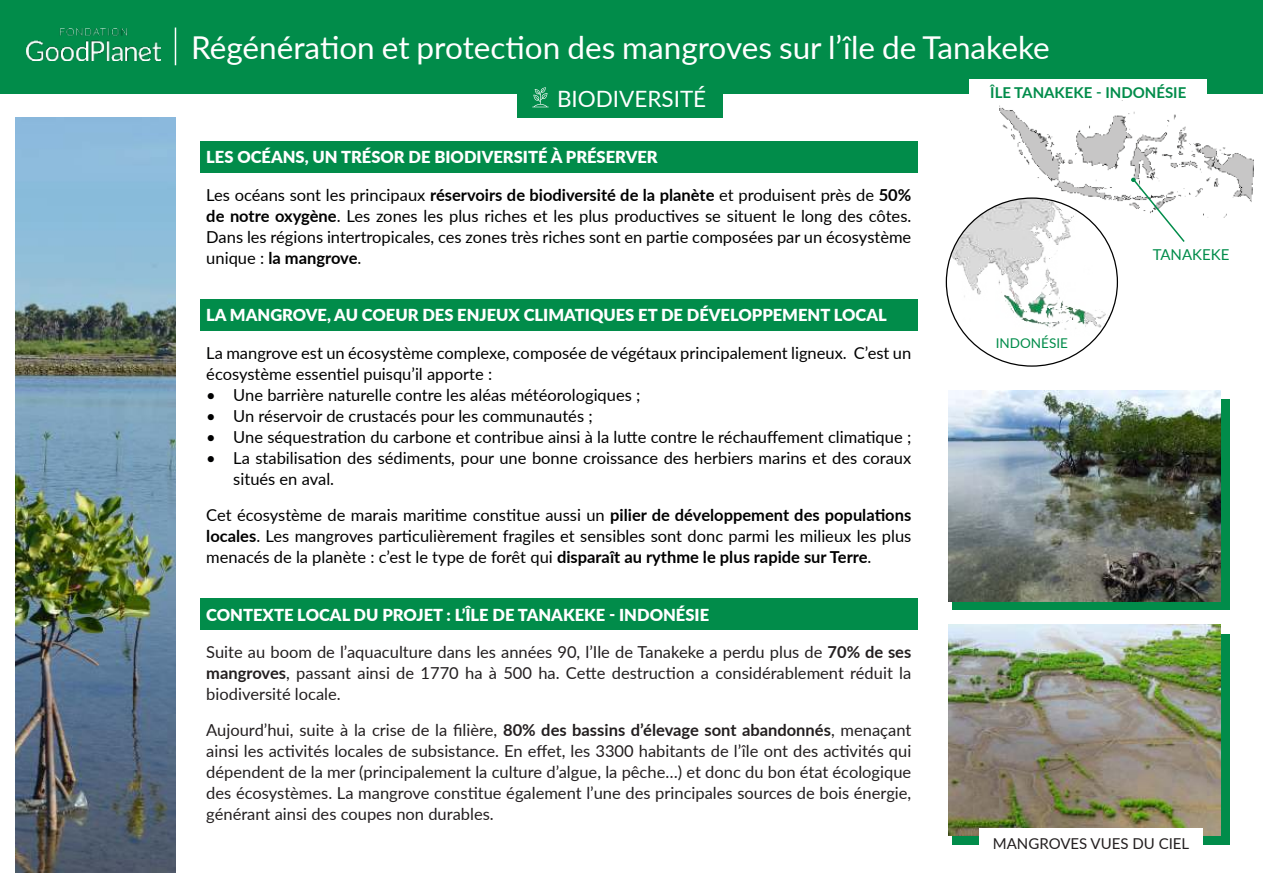
<style>
.page{position:relative;width:1263px;height:893px;background:#fff}
.page>*{position:absolute;margin:0;border:0;box-sizing:border-box;transform-origin:0 0}
.t1{font:31.5px "Lato";color:#fff}
.t2{font:22.5px "Lato";color:#fff}
.t3{font:16.5px/21px "Lato";color:#000001;text-align:justify}
.t4{font:16.5px/21px "Lato";color:#231f20;text-align:justify}
.t5{font:900 16.5px "Lato";color:#fff}
.t6{font:700 15px "Lato";color:#018c4a}
.t7{font:15px "Lato";color:#231f20}
.t8{font:15px "Lato";color:#018c4a}
.t9{font:13.5px "Lato";color:#018c4a}
.s1{font-weight:700}
</style>
<div class="page">
<div style="left:0;top:0;width:1263px;height:94px;background:#018c4a"></div>
<img style="left:27px;top:28px;width:134px;height:33px">
<div style="left:200px;top:141px;width:717px;height:32px;background:#018c4a"></div>
<div style="left:200px;top:299px;width:717px;height:32px;background:#018c4a"></div>
<div style="left:200px;top:598px;width:717px;height:32px;background:#018c4a"></div>
<div style="left:970px;top:79px;width:237px;height:27px;background:#fff"></div>
<hr style="left:175px;top:28px;width:1px;height:37px;background:#fff">
<div style="left:517px;top:79px;width:206px;height:39px;background:#018c4a"></div>
<svg style="left:532px;top:87px;width:17px;height:20px"></svg>
<img style="left:946px;top:204px;width:171px;height:142px">
<div style="left:952px;top:634px;width:277px;height:211px;background:#018c4a"></div>
<img style="left:948px;top:625px;width:272px;height:210px">
<div style="left:979px;top:828px;width:224px;height:30px;background:#fff"></div>
<div style="left:952px;top:400px;width:277px;height:210px;background:#018c4a"></div>
<img style="left:948px;top:391px;width:272px;height:210px">
<img style="left:999px;top:105px;width:254px;height:114px">
<img style="left:15px;top:118px;width:160px;height:754px">
<svg style="left:1131px;top:177px;width:55px;height:65px"></svg>
<h1 class="t1" style="left:191px;top:25px;width:860px">Régénération et protection des mangroves sur l’île de Tanakeke</h1>
<h2 class="t2" style="left:557px;top:83px;width:151px">BIODIVERSITÉ</h2>
<p class="t5" style="left:206px;top:148px;width:453px">LES OCÉANS, UN TRÉSOR DE BIODIVERSITÉ À PRÉSERVER</p>
<p class="t3" style="left:206px;top:185px;width:707px">Les océans sont les principaux <span class="s1">réservoirs de biodiversité de la planète</span> et produisent près de <span class="s1">50% de notre oxygène</span>. Les zones les plus riches et les plus productives se situent le long des côtes.<br>Dans les régions intertropicales, ces zones très riches sont en partie composées par un écosystème unique : <span class="s1">la mangrove</span>.</p>
<p class="t5" style="left:206px;top:306px;width:682px">LA MANGROVE, AU COEUR DES ENJEUX CLIMATIQUES ET DE DÉVELOPPEMENT LOCAL</p>
<p class="t3" style="left:206px;top:344px;width:706px">La mangrove est un écosystème complexe, composée de végétaux principalement ligneux. C’est un écosystème essentiel puisqu’il apporte :</p>
<p class="t3" style="left:206px;top:386px;width:436px">• Une barrière naturelle contre les aléas météorologiques ;</p>
<p class="t3" style="left:206px;top:407px;width:388px">• Un réservoir de crustacés pour les communautés ;</p>
<p class="t3" style="left:206px;top:428px;width:706px">• Une séquestration du carbone et contribue ainsi à la lutte contre le réchauffement climatique ;</p>
<p class="t3" style="left:233px;top:449px;width:679px;text-indent:-27px">• La stabilisation des sédiments, pour une bonne croissance des herbiers marins et des coraux situés en aval.</p>
<p class="t3" style="left:206px;top:504px;width:706px">Cet écosystème de marais maritime constitue aussi un <span class="s1">pilier de développement des populations locales</span>. Les mangroves particulièrement fragiles et sensibles sont donc parmi les milieux les plus menacés de la planète : c’est le type de forêt qui <span class="s1">disparaît au rythme le plus rapide sur Terre</span>.</p>
<p class="t5" style="left:206px;top:602px;width:504px">CONTEXTE LOCAL DU PROJET : L’ÎLE DE TANAKEKE - INDONÉSIE</p>
<p class="t4" style="left:206px;top:643px;width:706px">Suite au boom de l’aquaculture dans les années 90, l’Ile de Tanakeke a perdu plus de <span class="s1">70% de ses mangroves</span>, passant ainsi de 1770 ha à 500 ha. Cette destruction a considérablement réduit la biodiversité locale.</p>
<p class="t4" style="left:206px;top:719px;width:707px">Aujourd’hui, suite à la crise de la filière, <span class="s1">80% des bassins d’élevage sont abandonnés</span>, menaçant ainsi les activités locales de subsistance. En effet, les 3300 habitants de l’île ont des activités qui dépendent de la mer (principalement la culture d’algue, la pêche…) et donc du bon état écologique des écosystèmes. La mangrove constitue également l’une des principales sources de bois énergie, générant ainsi des coupes non durables.</p>
<p class="t6" style="left:990px;top:81px;width:198px">ÎLE TANAKEKE - INDONÉSIE</p>
<p class="t9" style="left:996px;top:333px;width:74px">INDONÉSIE</p>
<p class="t8" style="left:1153px;top:244px;width:78px">TANAKEKE</p>
<p class="t7" style="left:993px;top:833px;width:198px">MANGROVES VUES DU CIEL</p>
</div>
